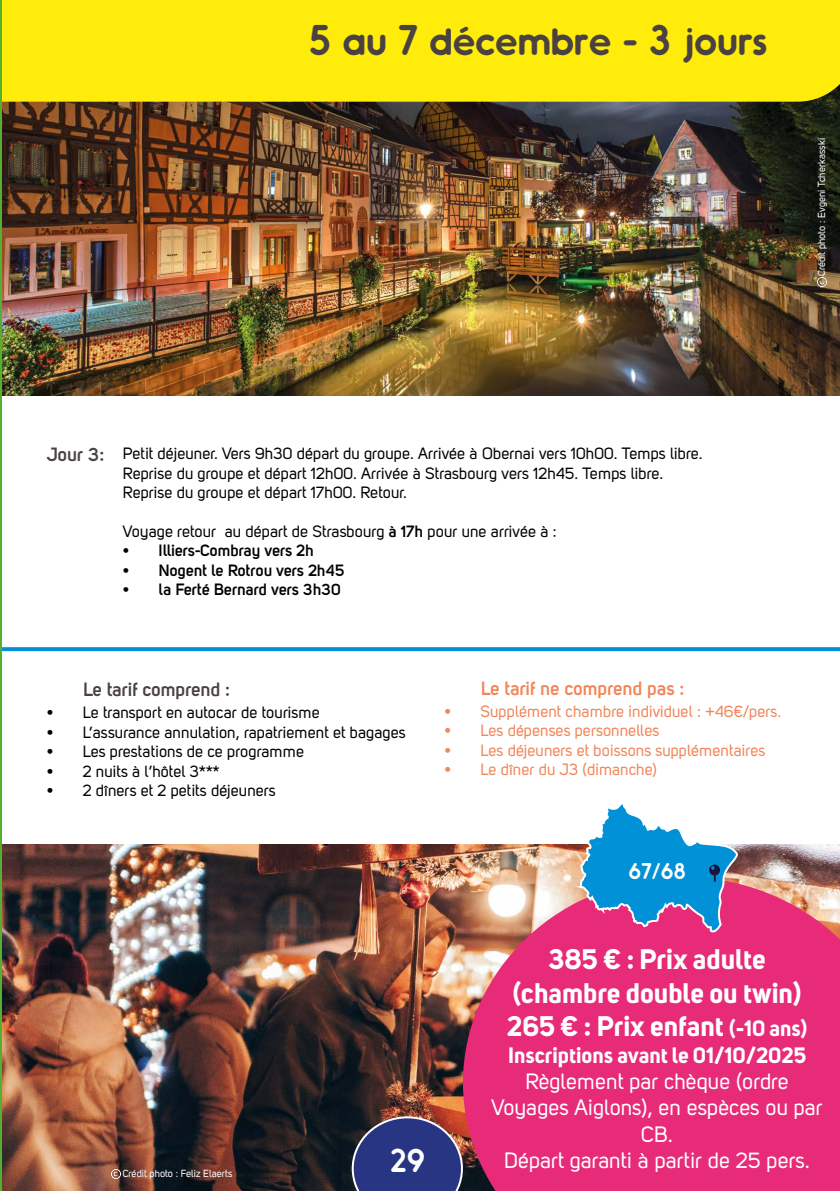
<style>
.page{position:relative;width:840px;height:1191px;background:#fff}
.page>*{position:absolute;margin:0;border:0;box-sizing:border-box;transform-origin:0 0}
.t1{font:600 40.6px "Oduda";color:#4a4241}
.t2{font:600 31.2px "Oduda";color:#fff}
.t3{font:700 28px/33.6px "Uni Sans";color:#fff;text-align:center}
.t4{font:22px/26.4px "Uni Sans Regular";color:#fff;text-align:center}
.t5{font:700 22px "Uni Sans";color:#fff}
.t6{font:600 21.6px "Oduda";color:#fff}
.t7{font:700 19px "Uni Sans Semi";color:#4a4241}
.t8{font:700 19px "Uni Sans Semi";color:#f1865a}
.t9{font:16.2px/19.4px "Uni Sans Regular";color:#000}
.t10{font:16.2px "Uni Sans Regular";color:#f1865a}
.t11{font:700 16.2px "Uni Sans Semi";color:#000}
.t12{font:10.2px "Uni Sans Regular";color:#fff}
.s1{font-family:"Uni Sans Semi";font-weight:700}
.s2{font-size:22px}
</style>
<div class="page">
<img style="left:2px;top:844px;width:837px;height:347px">
<img style="left:2px;top:102px;width:837px;height:293px">
<svg style="left:351px;top:1116px;width:111px;height:75px;background:#3c3e7a"></svg>
<svg style="left:2px;top:647px;width:837px;height:4px;background:#0a95d7"></svg>
<div style="left:2px;top:0;width:837px;height:102px;background:#ffec0a"></div>
<svg style="left:462px;top:877px;width:377px;height:314px;background:#e33b7b"></svg>
<svg style="left:112px;top:1169px;width:9px;height:9px"></svg>
<svg style="left:816px;top:278px;width:9px;height:9px"></svg>
<svg style="left:571px;top:804px;width:167px;height:183px"></svg>
<hr style="left:0;top:0;width:2px;height:1191px;background:#56af31">
<h1 class="t1" style="left:309px;top:14px;width:460px">5 au 7 décembre - 3 jours</h1>
<p class="t12" style="left:815px;top:276px;width:139px;rotate:-90deg">Crédit photo : Evgeni Tcherkasski</p>
<p class="t7" style="left:47px;top:443px;width:59px">Jour 3:</p>
<p class="t9" style="left:123px;top:444px;width:581px">Petit déjeuner. Vers 9h30 départ du groupe. Arrivée à Obernai vers 10h00. Temps libre.<br>Reprise du groupe et départ 12h00. Arrivée à Strasbourg vers 12h45. Temps libre.<br>Reprise du groupe et départ 17h00. Retour.</p>
<p class="t9" style="left:123px;top:521px;width:435px">Voyage retour au départ de Strasbourg <span class="s1">à 17h</span> pour une arrivée à :</p>
<p class="t11" style="left:123px;top:541px;width:192px">• Illiers-Combray vers 2h</p>
<p class="t11" style="left:123px;top:560px;width:223px">• Nogent le Rotrou vers 2h45</p>
<p class="t11" style="left:123px;top:580px;width:220px">• la Ferté Bernard vers 3h30</p>
<p class="t7" style="left:83px;top:677px;width:148px">Le tarif comprend :</p>
<p class="t8" style="left:481px;top:676px;width:204px">Le tarif ne comprend pas :</p>
<p class="t9" style="left:47px;top:703px;width:274px">• Le transport en autocar de tourisme</p>
<p class="t9" style="left:47px;top:722px;width:360px">• L’assurance annulation, rapatriement et bagages</p>
<p class="t9" style="left:47px;top:741px;width:259px">• Les prestations de ce programme</p>
<p class="t9" style="left:47px;top:761px;width:174px">• 2 nuits à l’hôtel 3***</p>
<p class="t9" style="left:47px;top:780px;width:230px">• 2 dîners et 2 petits déjeuners</p>
<p class="t10" style="left:444px;top:701px;width:338px">• Supplément chambre individuel : +46€/pers.</p>
<p class="t10" style="left:444px;top:721px;width:216px">• Les dépenses personnelles</p>
<p class="t10" style="left:444px;top:740px;width:322px">• Les déjeuners et boissons supplémentaires</p>
<p class="t10" style="left:444px;top:760px;width:214px">• Le dîner du J3 (dimanche)</p>
<h3 class="t6" style="left:627px;top:857px;width:59px">67/68</h3>
<p class="t12" style="left:123px;top:1167px;width:111px">Crédit photo : Feliz Elaerts</p>
<h2 class="t2" style="left:389px;top:1141px;width:37px">29</h2>
<h3 class="t3" style="left:506px;top:942px;width:301px">385 € : Prix adulte (chambre double ou twin)<br>265 € : Prix enfant <span class="s2">(-10 ans)</span></h3>
<h3 class="t5" style="left:507px;top:1041px;width:299px">Inscriptions avant le 01/10/2025</h3>
<h3 class="t4" style="left:491px;top:1067px;width:333px">Règlement par chèque (ordre<br>Voyages Aiglons), en espèces ou par<br>CB.<br>Départ garanti à partir de 25 pers.</h3>
</div>
